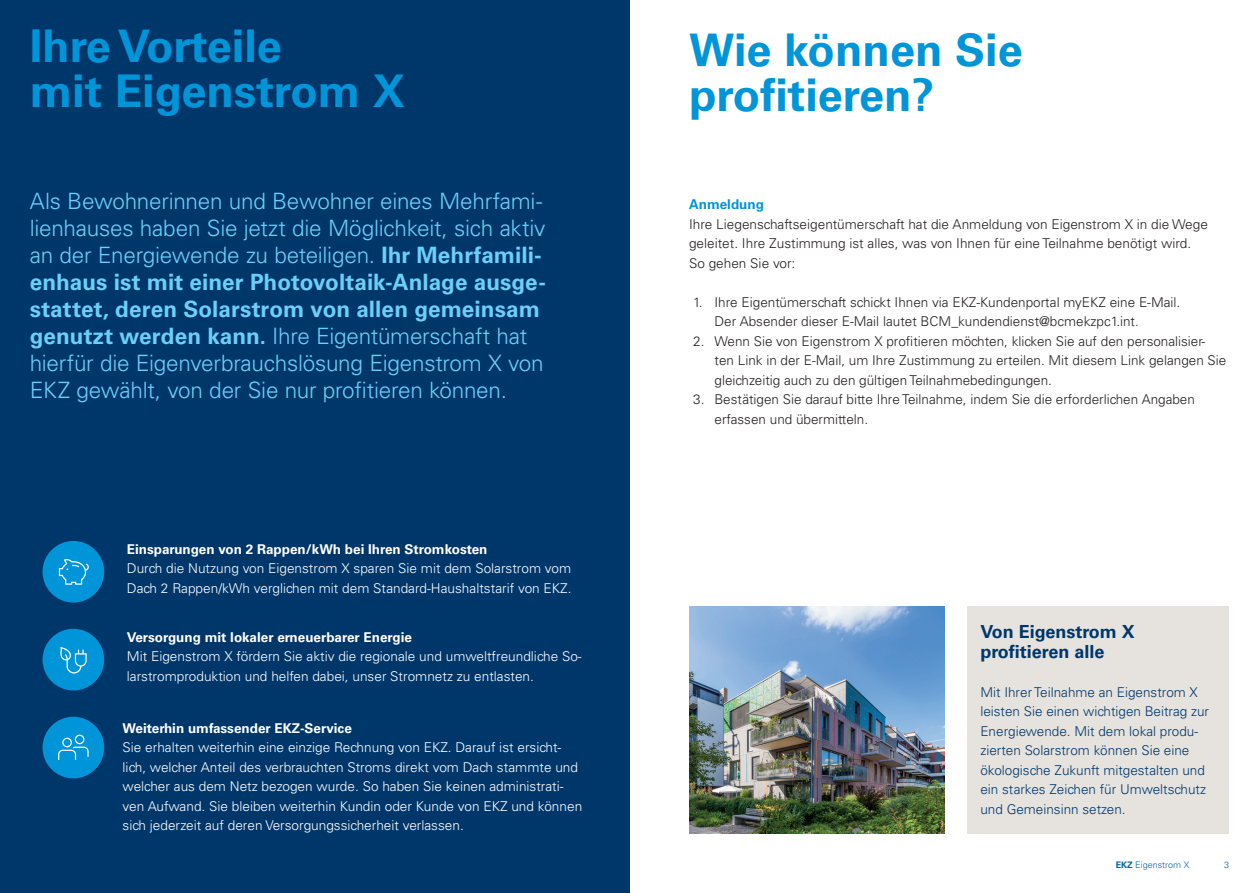
<style>
.page{position:relative;width:1259px;height:893px;background:#fff}
.page>*{position:absolute;margin:0;border:0;box-sizing:border-box;transform-origin:0 0}
.t1{font:700 45px/45px "Univers LT Std";color:#0095d9}
.t2{font:300 22.5px/27px "Univers LT Std";letter-spacing:-.01em;color:#6bcff6}
.t3{font:700 18px/19.5px "Univers LT Std";color:#00376b}
.t4{font:300 13.5px/19.5px "Univers LT Std";color:#231f20}
.t5{font:300 13.5px/19.5px "Univers LT Std";color:#fff}
.t6{font:300 13.5px/19.5px "Univers LT Std";color:#00376b}
.t7{font:700 13.5px "Univers LT Std";color:#fff}
.t8{font:700 13.5px "Univers LT Std";color:#0095d9}
.t9{font:300 9px "Univers LT Std";color:#0064a6}
.s1{font-weight:700}
</style>
<div class="page">
<div style="left:0;top:0;width:629px;height:893px;background:#00376b"></div>
<div style="left:43px;top:541px;width:61px;height:62px;background:#0095d9;border-radius:50%"></div>
<svg style="left:59px;top:559px;width:30px;height:26px"></svg>
<div style="left:43px;top:629px;width:61px;height:61px;background:#0095d9;border-radius:50%"></div>
<svg style="left:60px;top:647px;width:27px;height:26px"></svg>
<div style="left:43px;top:717px;width:61px;height:61px;background:#0095d9;border-radius:50%"></div>
<svg style="left:58px;top:735px;width:31px;height:25px"></svg>
<div style="left:967px;top:606px;width:262px;height:227px;background:#e6e2dd"></div>
<img style="left:689px;top:606px;width:255px;height:227px">
<h1 class="t1" style="left:30px;top:24px;width:377px">Ihre Vorteile<br>mit Eigenstrom X</h1>
<p class="t2" style="left:30px;top:188px;width:517px">Als Bewohnerinnen und Bewohner eines Mehrfami&shy;lienhauses haben Sie jetzt die Möglichkeit, sich aktiv an der Energiewende zu beteiligen. <span class="s1">Ihr Mehrfamili&shy;enhaus ist mit einer Photovoltaik-Anlage ausge&shy;stattet, deren Solarstrom von allen gemeinsam genutzt werden kann.</span> Ihre Eigentümerschaft hat hierfür die Eigenverbrauchslösung Eigenstrom X von EKZ gewählt, von der Sie nur profitieren können.</p>
<p class="t7" style="left:127px;top:541px;width:362px">Einsparungen von 2 Rappen/kWh bei Ihren Stromkosten</p>
<p class="t5" style="left:127px;top:559px;width:446px">Durch die Nutzung von Eigenstrom X sparen Sie mit dem Solarstrom vom<br>Dach 2 Rappen/kWh verglichen mit dem Standard-Haushaltstarif von EKZ.</p>
<p class="t7" style="left:127px;top:629px;width:286px">Versorgung mit lokaler erneuerbarer Energie</p>
<p class="t5" style="left:127px;top:647px;width:456px">Mit Eigenstrom X fördern Sie aktiv die regionale und umweltfreundliche So&shy;larstromproduktion und helfen dabei, unser Stromnetz zu entlasten.</p>
<p class="t7" style="left:123px;top:720px;width:231px">Weiterhin umfassender EKZ-Service</p>
<p class="t5" style="left:123px;top:738px;width:461px">Sie erhalten weiterhin eine einzige Rechnung von EKZ. Darauf ist ersicht&shy;lich, welcher Anteil des verbrauchten Stroms direkt vom Dach stammte und welcher aus dem Netz bezogen wurde. So haben Sie keinen administrati&shy;ven Aufwand. Sie bleiben weiterhin Kundin oder Kunde von EKZ und können sich jederzeit auf deren Versorgungssicherheit verlassen.</p>
<h1 class="t1" style="left:689px;top:28px;width:335px">Wie können Sie profitieren?</h1>
<p class="t8" style="left:689px;top:197px;width:76px">Anmeldung</p>
<p class="t4" style="left:689px;top:214px;width:520px">Ihre Liegenschaftseigentümerschaft hat die Anmeldung von Eigenstrom X in die Wege geleitet. Ihre Zustimmung ist alles, was von Ihnen für eine Teilnahme benötigt wird.<br>So gehen Sie vor:</p>
<p class="t4" style="left:714px;top:292px;width:467px;text-indent:-21px">1. Ihre Eigentümerschaft schickt Ihnen via EKZ-Kundenportal myEKZ eine E-Mail.<br>Der Absender dieser E-Mail lautet BCM_kundendienst@bcmekzpc1.int.</p>
<p class="t4" style="left:714px;top:331px;width:513px;text-indent:-21px">2. Wenn Sie von Eigenstrom X profitieren möchten, klicken Sie auf den personalisier&shy;ten Link in der E-Mail, um Ihre Zustimmung zu erteilen. Mit diesem Link gelangen Sie gleichzeitig auch zu den gültigen Teilnahmebedingungen.</p>
<p class="t4" style="left:714px;top:390px;width:482px;text-indent:-21px">3. Bestätigen Sie darauf bitte Ihre Teilnahme, indem Sie die erforderlichen Angaben erfassen und übermitteln.</p>
<h3 class="t3" style="left:980px;top:622px;width:156px">Von Eigenstrom X profitieren alle</h3>
<p class="t6" style="left:980px;top:682px;width:230px">Mit Ihrer Teilnahme an Eigenstrom X leisten Sie einen wichtigen Beitrag zur Energiewende. Mit dem lokal produ&shy;zierten Solarstrom können Sie eine ökologische Zukunft mitgestalten und ein starkes Zeichen für Umweltschutz und Gemeinsinn setzen.</p>
<p class="t9" style="left:1115px;top:859px;width:75px"><span class="s1">EKZ</span> Eigenstrom X</p>
<p class="t9" style="left:1224px;top:859px;width:7px">3</p>
</div>
